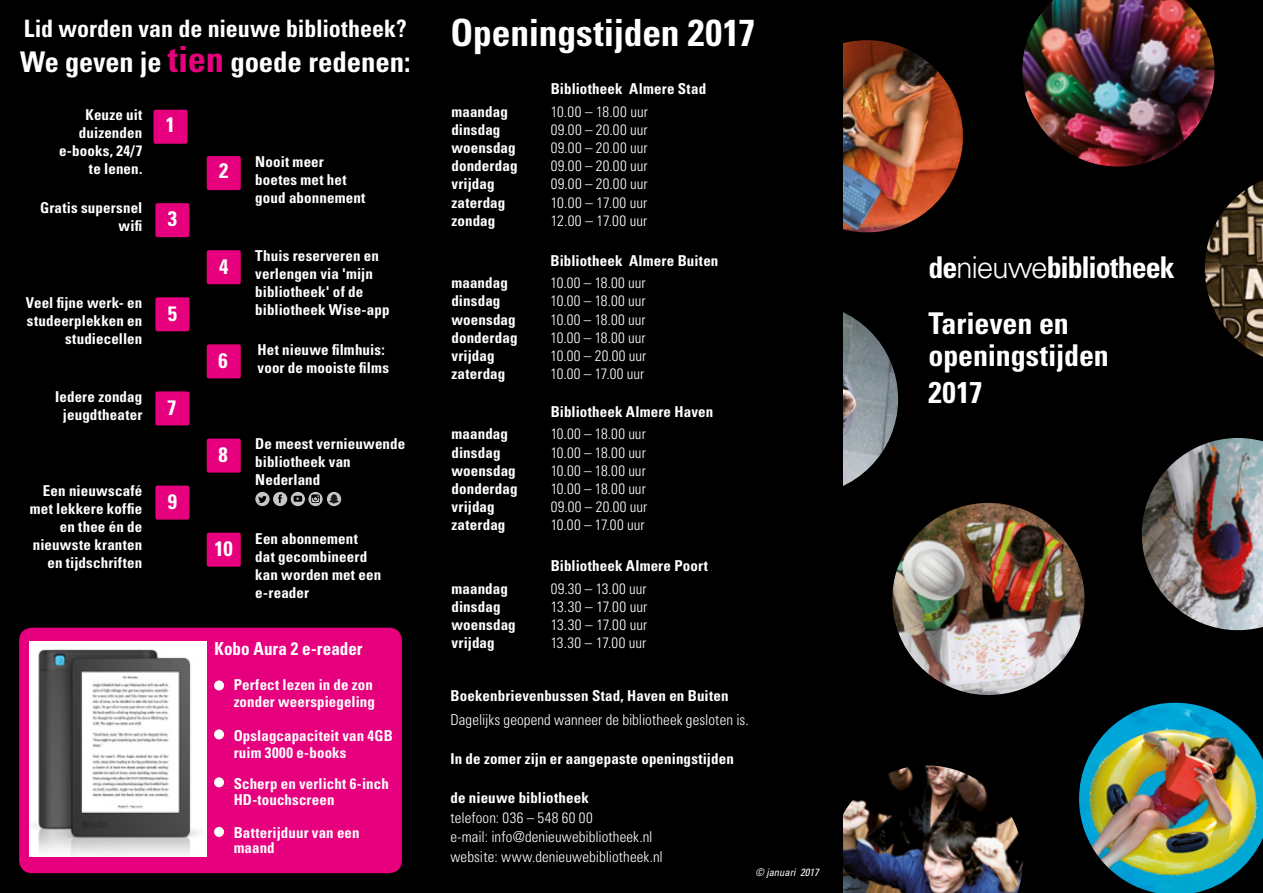
<style>
.page{position:relative;width:1263px;height:893px;background:#000}
.page>*{position:absolute;margin:0;border:0;box-sizing:border-box;transform-origin:0 0}
.t1{font:700 condensed 37.5px "Univers LT Std";letter-spacing:-.005em;color:#fff}
.t2{font:700 condensed 30px/56.1px "Univers LT Std";letter-spacing:-.035em;color:#fff}
.t3{font:700 condensed 30px/36.6px "Univers LT Std";letter-spacing:-.01em;color:#fff}
.t4{font:700 condensed 28.5px "Univers LT Std";letter-spacing:-.005em;color:#fff}
.t5{font:700 condensed 24px "Univers LT Std";letter-spacing:-.005em;color:#fff}
.t6{font:700 condensed 20.85px "Univers LT Std";color:#fff}
.t7{font:700 condensed 18px "Univers LT Std";color:#fff;scale:.95 1}
.t8{font:700 condensed 15px/18px "Univers LT Std";letter-spacing:.01em;color:#fff}
.t9{font:300 condensed 15px/19.5px "Univers LT Std";letter-spacing:.005em;color:#fff}
.t10{font:italic condensed 10.5px "Univers LT Std";color:#fff}
.s1{font-size:36px;color:#e6007d}
.s2{font-weight:300;font-stretch:normal}
</style>
<div class="page">
<img style="left:892px;top:503px;width:193px;height:192px">
<img style="left:843px;top:765px;width:180px;height:128px">
<img style="left:706px;top:303px;width:192px;height:192px;border-radius:96px">
<img style="left:1079px;top:703px;width:184px;height:190px">
<img style="left:1204px;top:180px;width:59px;height:177px">
<img style="left:1141px;top:438px;width:122px;height:193px">
<img style="left:1022px;top:0;width:193px;height:167px">
<img style="left:843px;top:40px;width:120px;height:193px">
<div style="left:0;top:0;width:843px;height:893px;background:#000"></div>
<div style="left:255px;top:492px;width:15px;height:14px;background:#c6c6c6;border-radius:50%"></div>
<svg style="left:258px;top:496px;width:9px;height:7px"></svg>
<div style="left:273px;top:492px;width:14px;height:14px;background:#c6c6c6;border-radius:50%"></div>
<svg style="left:278px;top:494px;width:4px;height:9px"></svg>
<svg style="left:291px;top:492px;width:14px;height:14px"></svg>
<svg style="left:294px;top:496px;width:8px;height:6px"></svg>
<svg style="left:308px;top:492px;width:15px;height:14px"></svg>
<svg style="left:311px;top:494px;width:9px;height:9px"></svg>
<div style="left:327px;top:492px;width:14px;height:14px;background:#c7c7c4;border-radius:50%"></div>
<svg style="left:329px;top:494px;width:10px;height:9px"></svg>
<div style="left:155px;top:203px;width:34px;height:34px;background:#e6007d;border-radius:2px"></div>
<div style="left:207px;top:533px;width:34px;height:34px;background:#e6007d;border-radius:2px"></div>
<div style="left:155px;top:486px;width:34px;height:34px;background:#e6007d;border-radius:2px"></div>
<div style="left:207px;top:439px;width:34px;height:34px;background:#e6007d;border-radius:2px"></div>
<div style="left:155px;top:391px;width:34px;height:34px;background:#e6007d;border-radius:2px"></div>
<div style="left:207px;top:344px;width:34px;height:34px;background:#e6007d;border-radius:2px"></div>
<div style="left:155px;top:297px;width:34px;height:34px;background:#e6007d;border-radius:2px"></div>
<div style="left:207px;top:250px;width:34px;height:34px;background:#e6007d;border-radius:2px"></div>
<div style="left:207px;top:156px;width:34px;height:34px;background:#e6007d;border-radius:2px"></div>
<div style="left:153px;top:110px;width:35px;height:34px;background:#e6007d;border-radius:2px"></div>
<div style="left:19px;top:628px;width:383px;height:245px;background:#e6007d;border-radius:13px"></div>
<div style="left:215px;top:681px;width:8px;height:9px;background:#fff;border-radius:50%"></div>
<div style="left:214px;top:680px;width:10px;height:10px;border:1px solid #fff;border-radius:50%"></div>
<div style="left:215px;top:778px;width:8px;height:9px;background:#fff;border-radius:50%"></div>
<div style="left:214px;top:777px;width:10px;height:10px;border:1px solid #fff;border-radius:50%"></div>
<div style="left:215px;top:730px;width:8px;height:9px;background:#fff;border-radius:50%"></div>
<div style="left:214px;top:729px;width:10px;height:10px;border:1px solid #fff;border-radius:50%"></div>
<div style="left:215px;top:828px;width:8px;height:8px;background:#fff;border-radius:50%"></div>
<div style="left:214px;top:827px;width:10px;height:10px;border:1px solid #fff;border-radius:50%"></div>
<img style="left:30px;top:642px;width:177px;height:215px">
<h3 class="t5" style="left:24px;top:14px;width:385px">Lid worden van de nieuwe bibliotheek?</h3>
<h3 class="t4" style="left:20px;top:44px;width:392px">We geven je <span class="s1">tien</span> goede redenen:</h3>
<p class="t8" style="left:59px;top:105px;width:85px;text-align:right">Keuze uit duizenden e-books, 24/7 te lenen.</p>
<p class="t8" style="left:40px;top:199px;width:104px;text-align:right">Gratis supersnel wifi</p>
<h3 class="t6" style="left:166px;top:112px;width:11px">1</h3>
<h3 class="t6" style="left:168px;top:206px;width:11px">3</h3>
<p class="t8" style="left:26px;top:294px;width:118px;text-align:right">Veel fijne werk- en studeerplekken en studiecellen</p>
<p class="t8" style="left:55px;top:388px;width:89px;text-align:center">Iedere zondag jeugdtheater</p>
<p class="t8" style="left:30px;top:482px;width:114px;text-align:right">Een nieuwscafé met lekkere koffie en thee én de nieuwste kranten en tijdschriften</p>
<h3 class="t6" style="left:168px;top:300px;width:11px">5</h3>
<h3 class="t6" style="left:167px;top:395px;width:11px">7</h3>
<h3 class="t6" style="left:168px;top:489px;width:11px">9</h3>
<h3 class="t6" style="left:219px;top:158px;width:11px">2</h3>
<h3 class="t6" style="left:219px;top:253px;width:11px">4</h3>
<h3 class="t6" style="left:218px;top:347px;width:11px">6</h3>
<p class="t8" style="left:255px;top:153px;width:112px">Nooit meer boetes met het goud abonnement</p>
<p class="t8" style="left:255px;top:247px;width:136px">Thuis reserveren en verlengen via 'mijn bibliotheek' of de bibliotheek Wise-app</p>
<p class="t8" style="left:258px;top:341px;width:133px">Het nieuwe filmhuis: voor de mooiste films</p>
<h3 class="t6" style="left:218px;top:442px;width:11px">8</h3>
<h3 class="t6" style="left:215px;top:536px;width:20px">10</h3>
<p class="t8" style="left:255px;top:435px;width:152px">De meest vernieuwende bibliotheek van<br>Nederland</p>
<p class="t8" style="left:255px;top:529px;width:127px">Een abonnement dat gecombineerd kan worden met een e-reader</p>
<p class="t7" style="left:215px;top:637px;width:157px">Kobo Aura 2 e-reader</p>
<p class="t8" style="left:234px;top:676px;width:143px;line-height:16.5px">Perfect lezen in de zon zonder weerspiegeling</p>
<p class="t8" style="left:234px;top:728px;width:161px;line-height:16.5px">Opslagcapaciteit van 4GB ruim 3000 e-books</p>
<p class="t8" style="left:234px;top:775px;width:157px;line-height:16.5px">Scherp en verlicht 6-inch<br>HD-touchscreen</p>
<p class="t8" style="left:234px;top:825px;width:127px;line-height:15px">Batterijduur van een maand</p>
<h1 class="t1" style="left:450px;top:10px;width:306px">Openingstijden 2017</h1>
<p class="t8" style="left:551px;top:80px;width:157px">Bibliotheek Almere Stad</p>
<p class="t8" style="left:451px;top:102px;width:58px">maandag</p>
<p class="t9" style="left:551px;top:102px;width:99px">10.00 – 18.00 uur</p>
<p class="t8" style="left:451px;top:121px;width:50px">dinsdag</p>
<p class="t9" style="left:551px;top:120px;width:98px">09.00 – 20.00 uur</p>
<p class="t8" style="left:451px;top:139px;width:66px">woensdag</p>
<p class="t9" style="left:551px;top:138px;width:98px">09.00 – 20.00 uur</p>
<p class="t8" style="left:451px;top:157px;width:68px">donderdag</p>
<p class="t9" style="left:551px;top:156px;width:98px">09.00 – 20.00 uur</p>
<p class="t8" style="left:451px;top:175px;width:45px">vrijdag</p>
<p class="t9" style="left:551px;top:174px;width:98px">09.00 – 20.00 uur</p>
<p class="t8" style="left:451px;top:193px;width:55px">zaterdag</p>
<p class="t9" style="left:551px;top:193px;width:98px">10.00 – 17.00 uur</p>
<p class="t8" style="left:451px;top:211px;width:45px">zondag</p>
<p class="t9" style="left:551px;top:211px;width:98px">12.00 – 17.00 uur</p>
<p class="t8" style="left:551px;top:251px;width:169px">Bibliotheek Almere Buiten</p>
<p class="t8" style="left:451px;top:274px;width:58px">maandag</p>
<p class="t9" style="left:551px;top:273px;width:97px">10.00 – 18.00 uur</p>
<p class="t8" style="left:451px;top:292px;width:50px">dinsdag</p>
<p class="t9" style="left:551px;top:291px;width:97px">10.00 – 18.00 uur</p>
<p class="t8" style="left:451px;top:310px;width:66px">woensdag</p>
<p class="t9" style="left:551px;top:310px;width:97px">10.00 – 18.00 uur</p>
<p class="t8" style="left:451px;top:328px;width:68px">donderdag</p>
<p class="t9" style="left:551px;top:328px;width:97px">10.00 – 18.00 uur</p>
<p class="t8" style="left:451px;top:347px;width:45px">vrijdag</p>
<p class="t9" style="left:551px;top:346px;width:97px">10.00 – 20.00 uur</p>
<p class="t8" style="left:451px;top:365px;width:55px">zaterdag</p>
<p class="t9" style="left:551px;top:364px;width:95px">10.00 – 17.00 uur</p>
<p class="t8" style="left:551px;top:403px;width:164px">Bibliotheek Almere Haven</p>
<p class="t8" style="left:451px;top:425px;width:58px">maandag</p>
<p class="t9" style="left:551px;top:424px;width:97px">10.00 – 18.00 uur</p>
<p class="t8" style="left:451px;top:443px;width:50px">dinsdag</p>
<p class="t9" style="left:551px;top:442px;width:97px">10.00 – 18.00 uur</p>
<p class="t8" style="left:451px;top:461px;width:66px">woensdag</p>
<p class="t9" style="left:551px;top:461px;width:97px">10.00 – 18.00 uur</p>
<p class="t8" style="left:451px;top:479px;width:68px">donderdag</p>
<p class="t9" style="left:551px;top:479px;width:97px">10.00 – 18.00 uur</p>
<p class="t8" style="left:451px;top:498px;width:45px">vrijdag</p>
<p class="t9" style="left:551px;top:497px;width:98px">09.00 – 20.00 uur</p>
<p class="t8" style="left:451px;top:516px;width:55px">zaterdag</p>
<p class="t9" style="left:551px;top:515px;width:95px">10.00 – 17.00 uur</p>
<p class="t8" style="left:551px;top:557px;width:159px">Bibliotheek Almere Poort</p>
<p class="t8" style="left:451px;top:579px;width:58px">maandag</p>
<p class="t9" style="left:551px;top:579px;width:97px">09.30 – 13.00 uur</p>
<p class="t8" style="left:451px;top:597px;width:50px">dinsdag</p>
<p class="t9" style="left:551px;top:597px;width:98px">13.30 – 17.00 uur</p>
<p class="t8" style="left:451px;top:616px;width:66px">woensdag</p>
<p class="t9" style="left:551px;top:615px;width:98px">13.30 – 17.00 uur</p>
<p class="t8" style="left:451px;top:634px;width:45px">vrijdag</p>
<p class="t9" style="left:551px;top:633px;width:97px">13.30 – 17.00 uur</p>
<p class="t8" style="left:450px;top:687px;width:280px">Boekenbrievenbussen Stad, Haven en Buiten</p>
<p class="t9" style="left:450px;top:710px;width:300px">Dagelijks geopend wanneer de bibliotheek gesloten is.</p>
<p class="t8" style="left:450px;top:750px;width:285px">In de zomer zijn er aangepaste openingstijden</p>
<p class="t8" style="left:450px;top:789px;width:140px">de nieuwe bibliotheek</p>
<p class="t9" style="left:450px;top:808px;width:214px">telefoon: 036 – 548 60 00<br>e-mail: info@denieuwebibliotheek.nl website: www.denieuwebibliotheek.nl</p>
<p class="t10" style="left:756px;top:865px;width:65px">© januari 2017</p>
<h2 class="t2" style="left:928px;top:239px;width:248px">de<span class="s2">nieuwe</span>bibliotheek<br>Tarieven en</h2>
<h2 class="t3" style="left:928px;top:337px;width:182px">openingstijden<br>2017</h2>
</div>
